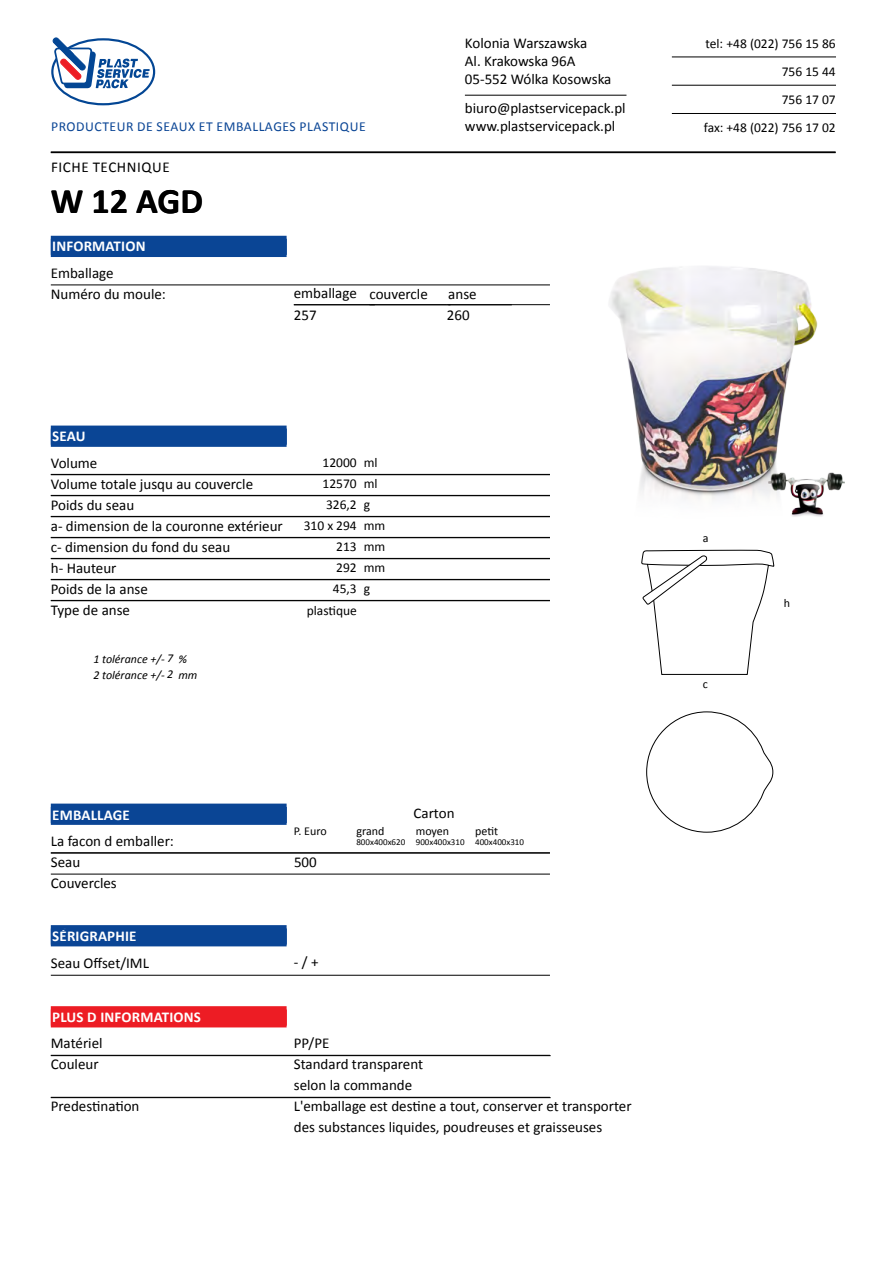
<style>
.page{position:relative;width:893px;height:1263px;background:#fff}
.page>*{position:absolute;margin:0;border:0;box-sizing:border-box;transform-origin:0 0}
.t1{font:700 36px "Calibri";color:#000}
.t2{font:15px/21px "Calibri";color:#000}
.t3{font:700 15px "Calibri";letter-spacing:.01em;color:#fff}
.t4{font:15px "Calibri";letter-spacing:.04em;color:#000}
.t5{font:14.7px "Calibri";color:#000}
.t6{font:13.65px "Calibri";letter-spacing:.04em;color:#0a4595}
.t7{font:13.5px/21px "Calibri";color:#000;text-align:right}
.t8{font:italic 12px/16.5px "Calibri";color:#000}
.t9{font:12px "Calibri";color:#000}
.t10{font:9px "Calibri";color:#000}
</style>
<div class="page">
<hr style="left:51px;top:852px;width:499px;height:1px;background:#000">
<svg style="left:51px;top:426px;width:236px;height:21px"></svg>
<svg style="left:51px;top:925px;width:236px;height:21px"></svg>
<div style="left:51px;top:803px;width:236px;height:22px;background:#0a4595;border:2px solid #0a4595"></div>
<svg style="left:51px;top:1006px;width:236px;height:21px"></svg>
<hr style="left:465px;top:95px;width:161px;height:1px;background:#000">
<hr style="left:447px;top:304px;width:103px;height:1px;background:#000">
<div style="left:51px;top:236px;width:236px;height:21px;background:#0a4595"></div>
<img style="left:609px;top:266px;width:236px;height:251px">
<svg style="left:641px;top:550px;width:133px;height:125px"></svg>
<svg style="left:646px;top:712px;width:127px;height:120px"></svg>
<div style="left:51px;top:38px;width:104px;height:67px;border:2px solid #034694;border-radius:50%"></div>
<svg style="left:53px;top:37px;width:97px;height:52px"></svg>
<hr style="left:51px;top:853px;width:499px;height:1px;background:#000">
<hr style="left:51px;top:874px;width:499px;height:1px;background:#000">
<hr style="left:51px;top:1055px;width:500px;height:1px;background:#000">
<hr style="left:51px;top:1097px;width:500px;height:1px;background:#000">
<hr style="left:51px;top:285px;width:499px;height:1px;background:#000">
<div style="left:52px;top:429px;width:234px;height:15px;background:#0a4595"></div>
<div style="left:51px;top:428px;width:236px;height:17px;border:2px solid #0a4595"></div>
<hr style="left:51px;top:474px;width:499px;height:1px;background:#000">
<hr style="left:51px;top:495px;width:499px;height:1px;background:#000">
<hr style="left:51px;top:516px;width:499px;height:1px;background:#000">
<hr style="left:51px;top:537px;width:499px;height:1px;background:#000">
<hr style="left:51px;top:558px;width:499px;height:1px;background:#000">
<hr style="left:51px;top:579px;width:499px;height:1px;background:#000">
<hr style="left:51px;top:600px;width:499px;height:1px;background:#000">
<div style="left:52px;top:929px;width:234px;height:15px;background:#0a4595"></div>
<div style="left:51px;top:928px;width:236px;height:17px;border:2px solid #0a4595"></div>
<hr style="left:51px;top:975px;width:499px;height:1px;background:#000">
<div style="left:52px;top:1010px;width:234px;height:15px;background:#ed1c24"></div>
<div style="left:51px;top:1009px;width:236px;height:17px;border:2px solid #ed1c24"></div>
<hr style="left:51px;top:152px;width:785px;height:1px;background:#000">
<hr style="left:672px;top:57px;width:164px;height:1px;background:#000">
<hr style="left:672px;top:85px;width:164px;height:1px;background:#000">
<hr style="left:672px;top:113px;width:164px;height:1px;background:#000">
<hr style="left:294px;top:304px;width:81px;height:1px;background:#000">
<hr style="left:369px;top:304px;width:81px;height:1px;background:#000">
<p class="t2" style="left:465px;top:34px;width:148px;line-height:18px">Kolonia Warszawska<br>Al. Krakowska 96A<br>05-552 Wólka Kosowska</p>
<p class="t2" style="left:465px;top:99px;width:162px;line-height:18px">biuro@plastservicepack.pl www.plastservicepack.pl</p>
<p class="t7" style="left:782px;top:30px;width:56px;line-height:27.8px;text-align:justify;text-indent:-76px">tel: +48 (022) 756 15 86<br>756 15 44<br>756 17 07</p>
<p class="t6" style="left:51px;top:118px;width:316px">PRODUCTEUR DE SEAUX ET EMBALLAGES PLASTIQUE</p>
<p class="t7" style="left:704px;top:117px;width:133px">fax: +48 (022) 756 17 02</p>
<p class="t4" style="left:51px;top:158px;width:120px">FICHE TECHNIQUE</p>
<h1 class="t1" style="left:51px;top:178px;width:154px">W 12 AGD</h1>
<p class="t3" style="left:52px;top:237px;width:95px">INFORMATION</p>
<p class="t2" style="left:51px;top:262px;width:117px">Emballage<br>Numéro du moule:</p>
<p class="t2" style="left:294px;top:283px;width:136px">emballage couvercle</p>
<p class="t2" style="left:448px;top:284px;width:30px">anse</p>
<p class="t2" style="left:294px;top:305px;width:24px">257</p>
<p class="t2" style="left:447px;top:305px;width:24px">260</p>
<p class="t3" style="left:52px;top:427px;width:35px">SEAU</p>
<p class="t2" style="left:51px;top:452px;width:233px">Volume<br>Volume totale jusqu au couvercle<br>Poids du seau<br>a- dimension de la couronne extérieur c- dimension du fond du seau<br>h- Hauteur<br>Poids de la anse<br>Type de anse</p>
<p class="t8" style="left:93px;top:650px;width:105px">1 tolérance +/- %<br>2 tolérance +/- mm</p>
<p class="t8" style="left:167px;top:649px;width:8px">7<br>2</p>
<p class="t7" style="left:364px;top:452px;width:23px;text-align:left">ml ml g mm mm mm g</p>
<p class="t7" style="left:304px;top:452px;width:55px">12000<br>12570<br>326,2<br>310 x 294<br>213<br>292<br>45,3</p>
<p class="t7" style="left:307px;top:600px;width:52px">plastique</p>
<p class="t3" style="left:52px;top:805px;width:79px">EMBALLAGE</p>
<p class="t2" style="left:51px;top:830px;width:125px">La facon d emballer:<br>Seau<br>Couvercles</p>
<p class="t3" style="left:52px;top:927px;width:86px">SÉRIGRAPHIE</p>
<p class="t2" style="left:51px;top:953px;width:100px">Seau Offset/IML</p>
<p class="t3" style="left:52px;top:1008px;width:150px">PLUS D INFORMATIONS</p>
<p class="t2" style="left:51px;top:1033px;width:53px">Matériel<br>Couleur</p>
<p class="t2" style="left:51px;top:1096px;width:90px">Predestination</p>
<p class="t9" style="left:294px;top:823px;width:34px">P. Euro</p>
<p class="t2" style="left:294px;top:851px;width:24px">500</p>
<p class="t9" style="left:356px;top:823px;width:29px">grand</p>
<p class="t10" style="left:356px;top:836px;width:50px">800x400x620</p>
<p class="t5" style="left:413px;top:804px;width:43px">Carton</p>
<p class="t9" style="left:416px;top:823px;width:35px">moyen</p>
<p class="t10" style="left:416px;top:836px;width:50px">900x400x310</p>
<p class="t9" style="left:475px;top:823px;width:24px">petit</p>
<p class="t10" style="left:475px;top:836px;width:50px">400x400x310</p>
<p class="t2" style="left:294px;top:952px;width:26px">- / +</p>
<p class="t2" style="left:294px;top:1033px;width:339px">PP/PE<br>Standard transparent<br>selon la commande<br>L'emballage est destine a tout, conserver et transporter des substances liquides, poudreuses et graisseuses</p>
<p class="t9" style="left:703px;top:530px;width:7px">a</p>
<p class="t9" style="left:703px;top:676px;width:7px">c</p>
<p class="t9" style="left:784px;top:595px;width:8px">h</p>
</div>
